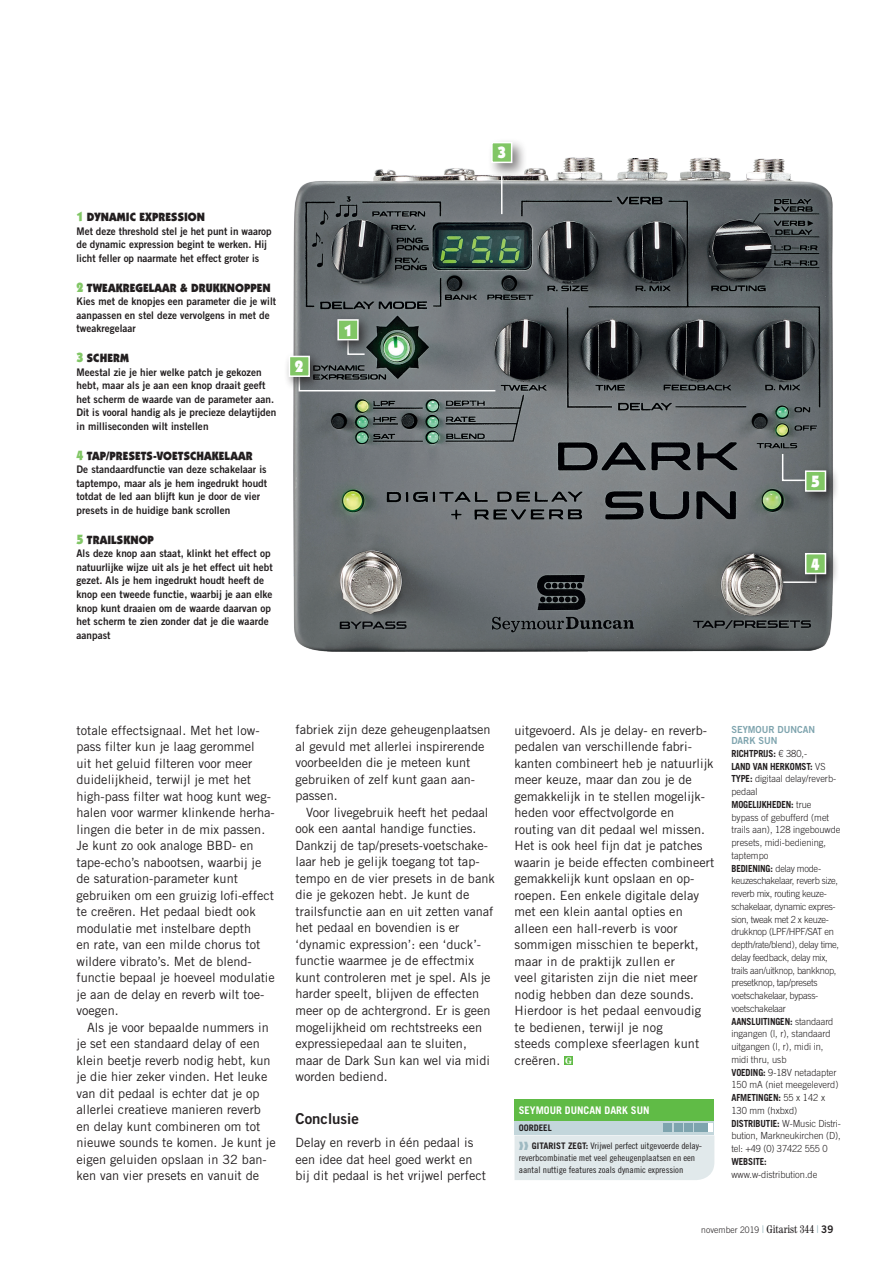
<style>
.page{position:relative;width:893px;height:1263px;background:#fff}
.page>*{position:absolute;margin:0;border:0;box-sizing:border-box;transform-origin:0 0}
.t1{font:900 16.5px "ITC Kabel Std";color:#fff;scale:.95 1}
.t2{font:15px "Trade Gothic LT Std Bd 2";color:#231f20}
.t3{font:12.75px/16.5px "Trade Gothic LT Std";color:#231f20}
.t4{font:900 12px "ITC Kabel Std";letter-spacing:.005em;color:#231f20;scale:.95 1}
.t5{font:10.5px/13.5px "Trade Gothic LT Std Bd 2";letter-spacing:.005em;color:#231f20;scale:.95 1}
.t6{font:10.5px/13.5px "Trade Gothic LT Std Bd 2";letter-spacing:.005em;color:#231f20;scale:.94 1}
.t7{font:700 10.5px "Trade Gothic LT Std";color:#fff}
.t8{font:300 9.75px/12.8px "Trade Gothic LT Std";letter-spacing:-.03em;color:#231f20;scale:.95 1}
.t9{font:300 9.75px "Trade Gothic LT Std";letter-spacing:-.01em;color:#231f20;scale:.95 1}
.t10{font:9.75px/11.2px "Trade Gothic LT Std Bd 2";color:#7ea4ae;scale:.95 1}
.t11{font:700 9.75px "Trade Gothic LT Std";letter-spacing:-.015em;color:#231f20;scale:.93 1}
.t12{font:9px/12px "Trade Gothic LT Std Cn 18";letter-spacing:-.005em;color:#231f20;scale:1.08 1}
.t13{font:300 9px "Trade Gothic LT Std";letter-spacing:.005em;color:#231f20;scale:.95 1}
.t14{font:700 9px "Trade Gothic LT Std";color:#231f20}
.s1{font-size:13.5px;color:#81c665}
.s2{font-family:"Century Std";font-weight:700;font-size:9.75px;color:#fff}
.s3{color:#9fbac2}
.s4{font-family:"Trade Gothic LT Std";font-weight:700}
.s5{font-weight:700}
.s6{font-family:"Century Std";font-stretch:condensed;font-size:11.25px;color:#7ea4ae}
.s7{font-family:"Century Std";font-weight:400;font-stretch:condensed;font-size:11.25px}
.s8{font-family:"Trade Gothic LT Std Bd 2";font-weight:400;font-size:10.5px}
</style>
<div class="page">
<img style="left:293px;top:157px;width:541px;height:495px">
<div style="left:514px;top:1120px;width:200px;height:14px;background:#c3d6db"></div>
<div style="left:514px;top:1099px;width:200px;height:21px;background:#60bb46"></div>
<svg style="left:514px;top:1123px;width:200px;height:57px"></svg>
<div style="left:694px;top:1123px;width:8px;height:9px;background:#7ea4ae"></div>
<div style="left:564px;top:1056px;width:9px;height:8px;background:#60bb46"></div>
<svg style="left:346px;top:354px;width:20px;height:2px"></svg>
<svg style="left:782px;top:573px;width:18px;height:11px"></svg>
<svg style="left:781px;top:452px;width:36px;height:30px"></svg>
<div style="left:332px;top:314px;width:40px;height:40px;background:#231f20;opacity:.75"></div>
<div style="left:338px;top:320px;width:20px;height:20px;background:#81c665"></div>
<div style="left:337px;top:319px;width:22px;height:21px;border:2px solid #fff"></div>
<div style="left:800px;top:465px;width:40px;height:40px;background:#231f20;opacity:.75"></div>
<div style="left:806px;top:471px;width:19px;height:20px;background:#81c665"></div>
<div style="left:805px;top:470px;width:21px;height:22px;border:2px solid #fff"></div>
<div style="left:800px;top:548px;width:40px;height:40px;background:#231f20;opacity:.75"></div>
<div style="left:806px;top:554px;width:19px;height:19px;background:#81c665"></div>
<div style="left:805px;top:553px;width:21px;height:21px;border:2px solid #fff"></div>
<svg style="left:298px;top:375px;width:199px;height:17px"></svg>
<div style="left:283px;top:350px;width:41px;height:41px;background:#231f20;opacity:.75"></div>
<div style="left:289px;top:356px;width:20px;height:20px;background:#81c665"></div>
<div style="left:289px;top:356px;width:21px;height:21px;border:2px solid #fff"></div>
<hr style="left:501px;top:163px;width:1px;height:51px;background:#fff">
<div style="left:488px;top:138px;width:40px;height:41px;background:#231f20;opacity:.55"></div>
<div style="left:492px;top:143px;width:20px;height:19px;background:#81c665"></div>
<div style="left:491px;top:142px;width:21px;height:21px;border:2px solid #fff"></div>
<p class="t4" style="left:76px;top:210px;width:137px"><span class="s1">1</span> DYNAMIC EXPRESSION</p>
<p class="t6" style="left:76px;top:224px;width:209px">Met deze threshold stel je het punt in waarop de dynamic expression begint te werken. Hij licht feller op naarmate het effect groter is</p>
<p class="t4" style="left:76px;top:280px;width:206px"><span class="s1">2</span> TWEAKREGELAAR &amp; DRUKKNOPPEN</p>
<p class="t6" style="left:76px;top:295px;width:214px">Kies met de knopjes een parameter die je wilt aanpassen en stel deze vervolgens in met de tweakregelaar</p>
<p class="t4" style="left:76px;top:351px;width:57px"><span class="s1">3</span> SCHERM</p>
<p class="t5" style="left:76px;top:365px;width:212px">Meestal zie je hier welke patch je gekozen hebt, maar als je aan een knop draait geeft het scherm de waarde van de parameter aan.<br>Dit is vooral handig als je precieze delaytijden in milliseconden wilt instellen</p>
<p class="t4" style="left:76px;top:448px;width:187px"><span class="s1">4</span> TAP/PRESETS-VOETSCHAKELAAR</p>
<p class="t5" style="left:76px;top:463px;width:202px">De standaardfunctie van deze schakelaar is taptempo, maar als je hem ingedrukt houdt totdat de led aan blijft kun je door de vier presets in de huidige bank scrollen</p>
<p class="t4" style="left:76px;top:532px;width:83px"><span class="s1">5</span> TRAILSKNOP</p>
<p class="t5" style="left:76px;top:547px;width:208px">Als deze knop aan staat, klinkt het effect op natuurlijke wijze uit als je het effect uit hebt gezet. Als je hem ingedrukt houdt heeft de knop een tweede functie, waarbij je aan elke knop kunt draaien om de waarde daarvan op het scherm te zien zonder dat je die waarde aanpast</p>
<p class="t1" style="left:295px;top:356px;width:11px">2</p>
<p class="t1" style="left:344px;top:320px;width:11px">1</p>
<p class="t1" style="left:497px;top:143px;width:11px">3</p>
<p class="t1" style="left:811px;top:471px;width:11px">5</p>
<p class="t1" style="left:811px;top:554px;width:11px">4</p>
<p class="t3" style="left:76px;top:721px;width:200px">totale effectsignaal. Met het low&shy;pass filter kun je laag gerommel<br>uit het geluid filteren voor meer duidelijkheid, terwijl je met het high-pass filter wat hoog kunt weg&shy;halen voor warmer klinkende herha&shy;lingen die beter in de mix passen.<br>Je kunt zo ook analoge BBD- en tape-echo’s nabootsen, waarbij je de saturation-parameter kunt gebruiken om een gruizig lofi-effect te creëren. Het pedaal biedt ook modulatie met instelbare depth<br>en rate, van een milde chorus tot wildere vibrato’s. Met de blend&shy;functie bepaal je hoeveel modulatie je aan de delay en reverb wilt toe&shy;voegen.</p>
<p class="t3" style="left:76px;top:1018px;width:201px;text-indent:11px">Als je voor bepaalde nummers in je set een standaard delay of een klein beetje reverb nodig hebt, kun je die hier zeker vinden. Het leuke van dit pedaal is echter dat je op allerlei creatieve manieren reverb en delay kunt combineren om tot nieuwe sounds te komen. Je kunt je eigen geluiden opslaan in 32 ban&shy;ken van vier presets en vanuit de</p>
<p class="t3" style="left:295px;top:721px;width:197px">fabriek zijn deze geheugenplaatsen al gevuld met allerlei inspirerende voorbeelden die je meteen kunt gebruiken of zelf kunt gaan aan&shy;passen.</p>
<p class="t3" style="left:295px;top:804px;width:201px;text-indent:11px">Voor livegebruik heeft het pedaal ook een aantal handige functies.<br>Dankzij de tap/presets-voetschake&shy;laar heb je gelijk toegang tot tap&shy;tempo en de vier presets in de bank die je gekozen hebt. Je kunt de trailsfunctie aan en uit zetten vanaf het pedaal en bovendien is er ‘dynamic expression’: een ‘duck’- functie waarmee je de effectmix kunt controleren met je spel. Als je harder speelt, blijven de effecten meer op de achtergrond. Er is geen mogelijkheid om rechtstreeks een expressiepedaal aan te sluiten, maar de Dark Sun kan wel via midi worden bediend.</p>
<p class="t2" style="left:295px;top:1109px;width:65px">Conclusie</p>
<p class="t3" style="left:295px;top:1134px;width:192px">Delay en reverb in één pedaal is een idee dat heel goed werkt en bij dit pedaal is het vrijwel perfect</p>
<p class="t3" style="left:514px;top:721px;width:201px">uitgevoerd. Als je delay- en reverb&shy;pedalen van verschillende fabri&shy;kanten combineert heb je natuurlijk meer keuze, maar dan zou je de gemakkelijk in te stellen mogelijk&shy;heden voor effectvolgorde en routing van dit pedaal wel missen.<br>Het is ook heel fijn dat je patches waarin je beide effecten combineert gemakkelijk kunt opslaan en op-- roepen. Een enkele digitale delay met een klein aantal opties en alleen een hall-reverb is voor sommigen misschien te beperkt, maar in de praktijk zullen er<br>veel gitaristen zijn die niet meer nodig hebben dan deze sounds.<br>Hierdoor is het pedaal eenvoudig te bedienen, terwijl je nog<br>steeds complexe sfeerlagen kunt creëren. <span class="s2">G</span></p>
<p class="t7" style="left:519px;top:1103px;width:132px">SEYMOUR DUNCAN DARK SUN</p>
<p class="t14" style="left:519px;top:1122px;width:35px">OORDEEL</p>
<p class="t12" style="left:519px;top:1140px;width:171px"><span class="s3">❱❱</span> <span class="s4">GITARIST ZEGT:</span> Vrijwel perfect uitgevoerde delay&shy;reverbcombinatie met veel geheugenplaatsen en een aantal nuttige features zoals dynamic expression</p>
<p class="t10" style="left:731px;top:724px;width:90px">SEYMOUR DUNCAN<br>DARK SUN</p>
<p class="t8" style="left:731px;top:747px;width:117px"><span class="s5">RICHTPRIJS:</span> € 380,-<br><span class="s5">LAND VAN HERKOMST:</span> VS<br><span class="s5">TYPE:</span> digitaal delay/reverb&shy;pedaal<br><span class="s5">MOGELIJKHEDEN:</span> true bypass of gebufferd (met trails aan), 128 ingebouwde presets, midi-bediening, taptempo<br><span class="s5">BEDIENING:</span> delay mode&shy;keuzeschakelaar, reverb size, reverb mix, routing keuze&shy;schakelaar, dynamic expres&shy;sion, tweak met 2 x keuze&shy;drukknop (LPF/HPF/SAT en depth/rate/blend), delay time, delay feedback, delay mix, trails aan/uitknop, bankknop, presetknop, tap/presets voetschakelaar, bypass&shy;voetschakelaar<br><span class="s5">AANSLUITINGEN:</span> standaard ingangen (l, r), standaard uitgangen (l, r), midi in, midi thru, usb<br><span class="s5">VOEDING:</span> 9-18V netadapter<br>150 mA (niet meegeleverd)<br><span class="s5">AFMETINGEN:</span> 55 x 142 x<br>130 mm (hxbxd)<br><span class="s5">DISTRIBUTIE:</span> W-Music Distri&shy;bution, Markneukirchen (D), tel: +49 (0) 37422 555 0</p>
<p class="t11" style="left:731px;top:1155px;width:39px">WEBSITE:</p>
<p class="t9" style="left:731px;top:1168px;width:92px">www.w-distribution.de</p>
<p class="t13" style="left:701px;top:1224px;width:141px">november 2019 <span class="s6">|</span> <span class="s7">Gitarist 344</span> <span class="s6">|</span> <span class="s8">39</span></p>
</div>
